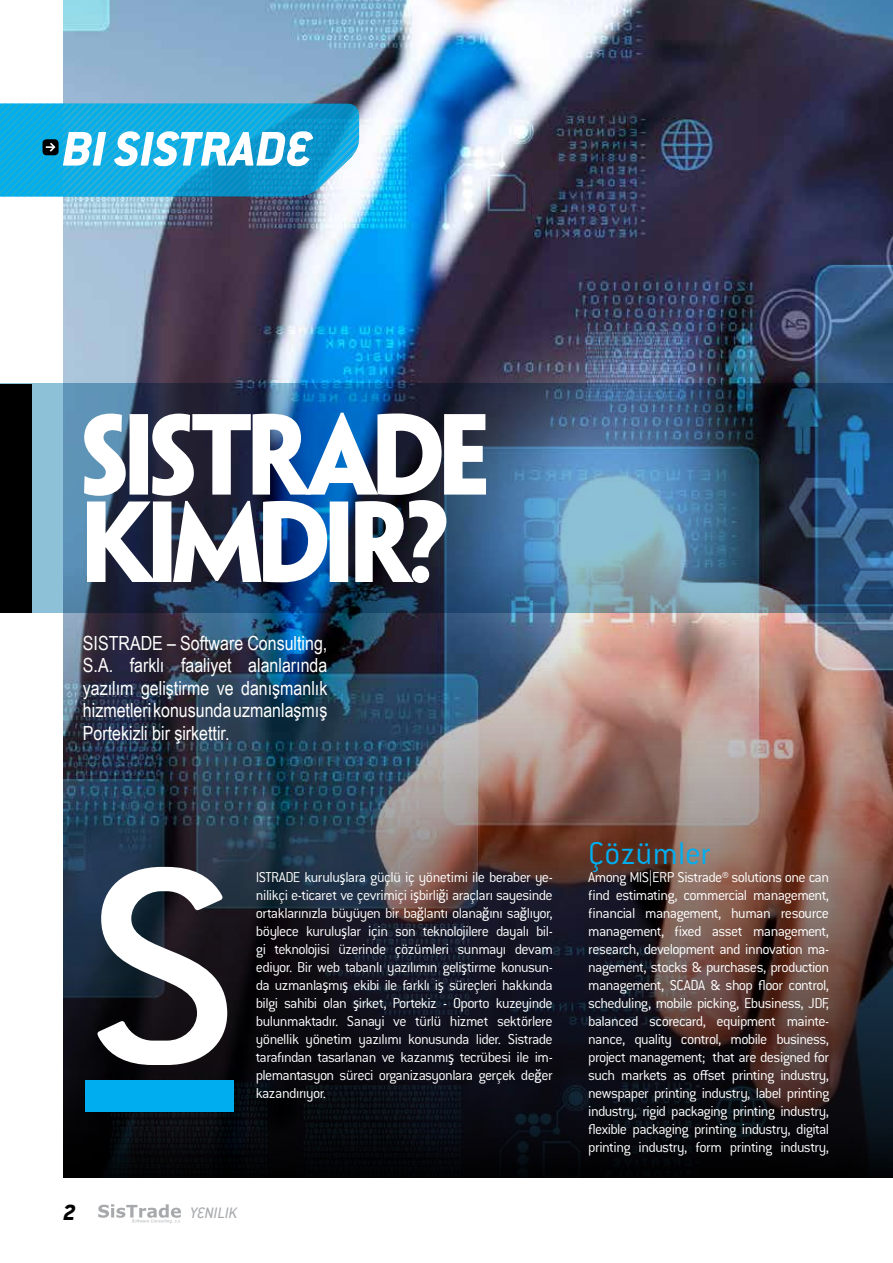
<style>
.page{position:relative;width:893px;height:1263px;background:#fff}
.page>*{position:absolute;margin:0;border:0;box-sizing:border-box;transform-origin:0 0}
.t1{font:500 304.8px "Conduit ITC Std";color:#fff;scale:1.1 1}
.t2{font:700 103.2px/87.4px "Penumbra Sans Std";letter-spacing:-.075em;color:#fff}
.t3{font:italic 800 53.4px "Conduit ITC Std";color:#fff}
.t4{font:300 34.5px "Conduit ITC Std";letter-spacing:.01em;color:#00aeef}
.t5{font:italic 800 24px "Conduit ITC Std";color:#000}
.t6{font:19.5px/22.5px "Arial Narrow";color:#fff;text-align:justify}
.t7{font:italic 16.65px "Conduit ITC Std";color:#a7a9ac}
.t8{font:300 15.75px/18px "Conduit ITC Std";letter-spacing:-.04em;color:#fff;text-align:justify}
.s1{font-family:"Calibri";font-weight:400}
</style>
<div class="page">
<svg style="left:98px;top:1204px;width:83px;height:19px"></svg>
<img style="left:64px;top:0;width:829px;height:1178px">
<img style="left:0;top:383px;width:893px;height:229px">
<svg style="left:0;top:104px;width:359px;height:92px;background:#17a7da"></svg>
<div style="left:0;top:384px;width:32px;height:228px;background:#000"></div>
<div style="left:85px;top:1080px;width:149px;height:32px;background:#00aeef"></div>
<h3 class="t3" style="left:62px;top:117px;width:251px">BI SISTRADE</h3>
<h2 class="t2" style="left:80px;top:411px;width:413px">SISTRADE<br>KIMDIR?</h2>
<p class="t6" style="left:83px;top:631px;width:246px">SISTRADE – Software Consulting, S.A. farklı faaliyet alanlarında yazılım geliştirme ve danışmanlık hizmetleri konusunda uzmanlaşmış Portekizli bir şirkettir.</p>
<h1 class="t1" style="left:85px;top:782px;width:143px">S</h1>
<p class="t8" style="left:256px;top:868px;width:298px">ISTRADE kurulu<span class="s1">ş</span>lara güçlü iç yönetimi ile beraber ye&shy;nilikçi e-ticaret ve çevrimiçi i<span class="s1">ş</span>birli<span class="s1">ğ</span>i araçları sayesinde ortaklarınızla büyüyen bir ba<span class="s1">ğ</span>lantı olana<span class="s1">ğ</span>ını sa<span class="s1">ğ</span>lıyor, böylece kurulu<span class="s1">ş</span>lar için son teknolojilere dayalı bil&shy;gi teknolojisi üzerinde çözümleri sunmayı devam ediyor. Bir web tabanlı yazılımın geli<span class="s1">ş</span>tirme konusun&shy;da uzmanla<span class="s1">ş</span>mı<span class="s1">ş</span> ekibi ile farklı i<span class="s1">ş</span> süreçleri hakkında bilgi sahibi olan <span class="s1">ş</span>irket, Portekiz - Oporto kuzeyinde bulunmaktadır. Sanayi ve türlü hizmet sektörlere yönellik yönetim yazılımı konusunda lider. Sistrade tarafından tasarlanan ve kazanmı<span class="s1">ş</span> tecrübesi ile im&shy;plemantasyon süreci organizasyonlara gerçek de<span class="s1">ğ</span>er kazandırıyor.</p>
<h3 class="t5" style="left:63px;top:1198px;width:14px">2</h3>
<p class="t7" style="left:190px;top:1202px;width:48px">YENILIK</p>
<h3 class="t4" style="left:588px;top:832px;width:124px">Çözümler</h3>
<p class="t8" style="left:588px;top:868px;width:242px">Among MIS|ERP Sistrade® solutions one can find estimating, commercial management, financial management, human resource management, fixed asset management, research, development and innovation ma&shy;nagement, stocks &amp; purchases, production management, SCADA &amp; shop floor control, scheduling, mobile picking, Ebusiness, JDF, balanced scorecard, equipment mainte&shy;nance, quality control, mobile business, project management; that are designed for such markets as offset printing industry, newspaper printing industry, label printing industry, rigid packaging printing industry, flexible packaging printing industry, digital printing industry, form printing industry,</p>
</div>
